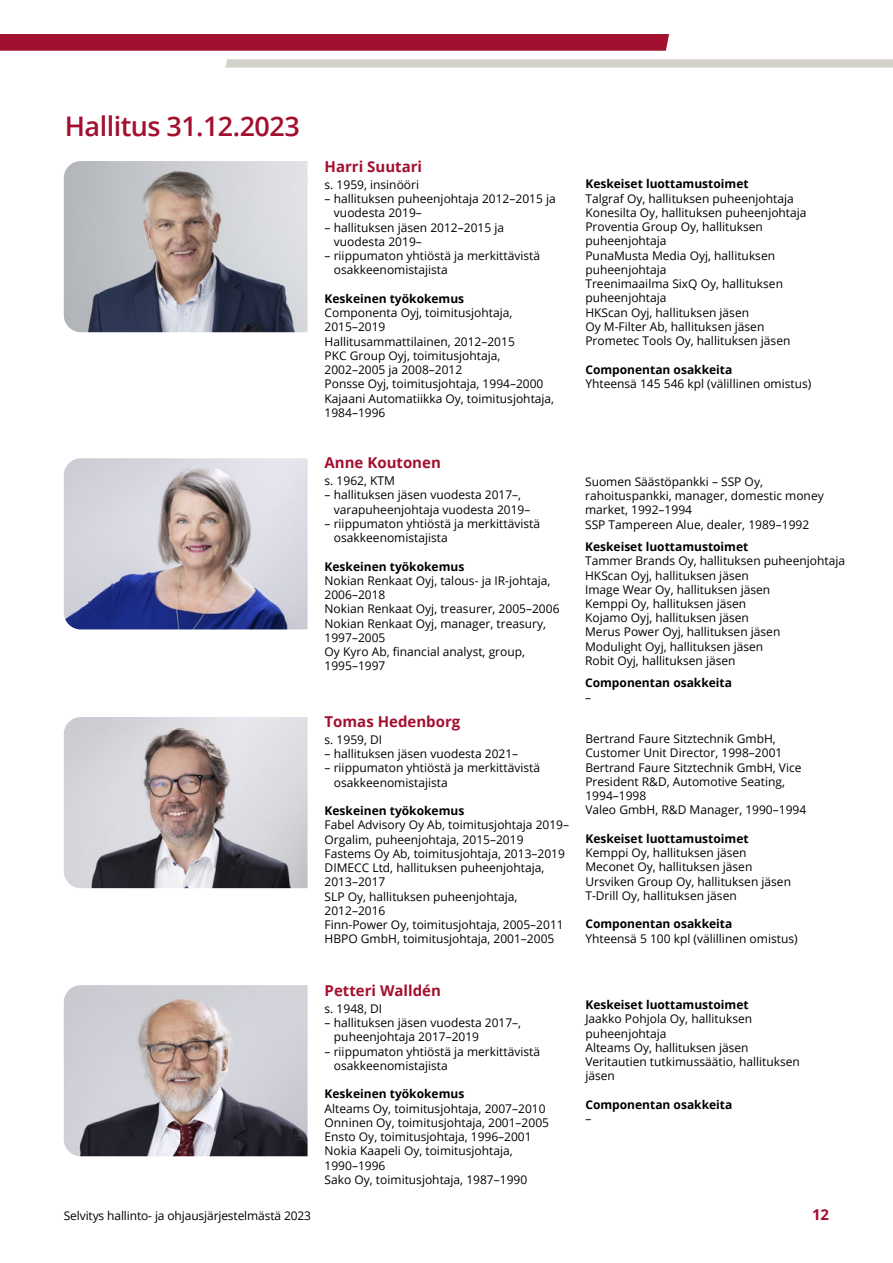
<style>
.page{position:relative;width:893px;height:1263px;background:#fff}
.page>*{position:absolute;margin:0;border:0;box-sizing:border-box;transform-origin:0 0}
.t1{font:600 27px "Open Sans";letter-spacing:-.02em;color:#a30f2f}
.t2{font:700 15px "Open Sans";color:#a30f2f}
.t3{font:12px/14.2px "Open Sans";color:#000}
.t4{font:700 12px "Open Sans";color:#000}
</style>
<div class="page">
<div style="left:0;top:34px;width:669px;height:17px;background:#a30f2f"></div>
<svg style="left:225px;top:59px;width:668px;height:9px;background:#d7d4d0"></svg>
<img style="left:64px;top:161px;width:244px;height:171px">
<img style="left:64px;top:458px;width:244px;height:171px">
<img style="left:64px;top:717px;width:244px;height:171px">
<img style="left:64px;top:985px;width:244px;height:171px">
<h1 class="t1" style="left:65px;top:108px;width:236px">Hallitus 31.12.2023</h1>
<p class="t2" style="left:325px;top:156px;width:99px">Harri Suutari</p>
<p class="t3" style="left:325px;top:177px;width:96px">s. 1959, insinööri</p>
<p class="t3" style="left:334px;top:191px;width:223px;text-indent:-9px">– hallituksen puheenjohtaja 2012–2015 ja vuodesta 2019–</p>
<p class="t3" style="left:334px;top:220px;width:172px;text-indent:-9px">– hallituksen jäsen 2012–2015 ja vuodesta 2019–</p>
<p class="t3" style="left:334px;top:248px;width:208px;text-indent:-9px">– riippumaton yhtiöstä ja merkittävistä osakkeenomistajista</p>
<p class="t4" style="left:325px;top:290px;width:141px">Keskeinen työkokemus</p>
<p class="t3" style="left:325px;top:305px;width:231px">Componenta Oyj, toimitusjohtaja,<br>2015–2019<br>Hallitusammattilainen, 2012–2015<br>PKC Group Oyj, toimitusjohtaja,<br>2002–2005 ja 2008–2012<br>Ponsse Oyj, toimitusjohtaja, 1994–2000<br>Kajaani Automatiikka Oy, toimitusjohtaja,<br>1984–1996</p>
<p class="t4" style="left:585px;top:175px;width:165px">Keskeiset luottamustoimet</p>
<p class="t3" style="left:585px;top:191px;width:223px">Talgraf Oy, hallituksen puheenjohtaja<br>Konesilta Oy, hallituksen puheenjohtaja<br>Proventia Group Oy, hallituksen puheenjohtaja<br>PunaMusta Media Oyj, hallituksen puheenjohtaja<br>Treenimaailma SixQ Oy, hallituksen puheenjohtaja<br>HKScan Oyj, hallituksen jäsen<br>Oy M-Filter Ab, hallituksen jäsen<br>Prometec Tools Oy, hallituksen jäsen</p>
<p class="t4" style="left:585px;top:361px;width:148px">Componentan osakkeita</p>
<p class="t3" style="left:585px;top:376px;width:227px">Yhteensä 145 546 kpl (välillinen omistus)</p>
<p class="t2" style="left:325px;top:452px;width:118px">Anne Koutonen</p>
<p class="t3" style="left:325px;top:473px;width:72px">s. 1962, KTM</p>
<p class="t3" style="left:334px;top:488px;width:198px;text-indent:-9px">– hallituksen jäsen vuodesta 2017–, varapuheenjohtaja vuodesta 2019–</p>
<p class="t3" style="left:334px;top:516px;width:208px;text-indent:-9px">– riippumaton yhtiöstä ja merkittävistä osakkeenomistajista</p>
<p class="t4" style="left:325px;top:558px;width:141px">Keskeinen työkokemus</p>
<p class="t3" style="left:325px;top:573px;width:236px">Nokian Renkaat Oyj, talous- ja IR-johtaja,<br>2006–2018<br>Nokian Renkaat Oyj, treasurer, 2005–2006<br>Nokian Renkaat Oyj, manager, treasury,<br>1997–2005<br>Oy Kyro Ab, financial analyst, group,<br>1995–1997</p>
<p class="t2" style="left:325px;top:710px;width:137px">Tomas Hedenborg</p>
<p class="t3" style="left:325px;top:732px;width:59px">s. 1959, DI</p>
<p class="t3" style="left:325px;top:746px;width:195px">– hallituksen jäsen vuodesta 2021–</p>
<p class="t3" style="left:334px;top:760px;width:208px;text-indent:-9px">– riippumaton yhtiöstä ja merkittävistä osakkeenomistajista</p>
<p class="t4" style="left:325px;top:802px;width:141px">Keskeinen työkokemus</p>
<p class="t3" style="left:325px;top:817px;width:246px">Fabel Advisory Oy Ab, toimitusjohtaja 2019– Orgalim, puheenjohtaja, 2015–2019<br>Fastems Oy Ab, toimitusjohtaja, 2013–2019<br>DIMECC Ltd, hallituksen puheenjohtaja, 2013–2017<br>SLP Oy, hallituksen puheenjohtaja, 2012–2016<br>Finn-Power Oy, toimitusjohtaja, 2005–2011<br>HBPO GmbH, toimitusjohtaja, 2001–2005</p>
<p class="t2" style="left:325px;top:980px;width:118px">Petteri Walldén</p>
<p class="t3" style="left:325px;top:1001px;width:59px">s. 1948, DI</p>
<p class="t3" style="left:334px;top:1015px;width:189px;text-indent:-9px">– hallituksen jäsen vuodesta 2017–, puheenjohtaja 2017–2019</p>
<p class="t3" style="left:334px;top:1044px;width:208px;text-indent:-9px">– riippumaton yhtiöstä ja merkittävistä osakkeenomistajista</p>
<p class="t4" style="left:325px;top:1085px;width:141px">Keskeinen työkokemus</p>
<p class="t3" style="left:325px;top:1101px;width:226px">Alteams Oy, toimitusjohtaja, 2007–2010<br>Onninen Oy, toimitusjohtaja, 2001–2005<br>Ensto Oy, toimitusjohtaja, 1996–2001<br>Nokia Kaapeli Oy, toimitusjohtaja, 1990–1996<br>Sako Oy, toimitusjohtaja, 1987–1990</p>
<p class="t3" style="left:585px;top:474px;width:240px">Suomen Säästöpankki – SSP Oy, rahoituspankki, manager, domestic money market, 1992–1994<br>SSP Tampereen Alue, dealer, 1989–1992</p>
<p class="t4" style="left:585px;top:538px;width:165px">Keskeiset luottamustoimet</p>
<p class="t3" style="left:585px;top:553px;width:261px">Tammer Brands Oy, hallituksen puheenjohtaja HKScan Oyj, hallituksen jäsen<br>Image Wear Oy, hallituksen jäsen<br>Kemppi Oy, hallituksen jäsen<br>Kojamo Oyj, hallituksen jäsen<br>Merus Power Oyj, hallituksen jäsen<br>Modulight Oyj, hallituksen jäsen<br>Robit Oyj, hallituksen jäsen</p>
<p class="t4" style="left:585px;top:675px;width:148px">Componentan osakkeita</p>
<p class="t3" style="left:585px;top:690px;width:7px">–</p>
<p class="t3" style="left:585px;top:731px;width:222px">Bertrand Faure Sitztechnik GmbH,<br>Customer Unit Director, 1998–2001<br>Bertrand Faure Sitztechnik GmbH, Vice<br>President R&amp;D, Automotive Seating,<br>1994–1998<br>Valeo GmbH, R&amp;D Manager, 1990–1994</p>
<p class="t4" style="left:585px;top:830px;width:165px">Keskeiset luottamustoimet</p>
<p class="t3" style="left:585px;top:845px;width:207px">Kemppi Oy, hallituksen jäsen<br>Meconet Oy, hallituksen jäsen<br>Ursviken Group Oy, hallituksen jäsen<br>T-Drill Oy, hallituksen jäsen</p>
<p class="t4" style="left:585px;top:915px;width:148px">Componentan osakkeita</p>
<p class="t3" style="left:585px;top:931px;width:214px">Yhteensä 5 100 kpl (välillinen omistus)</p>
<p class="t4" style="left:585px;top:996px;width:165px">Keskeiset luottamustoimet</p>
<p class="t3" style="left:585px;top:1011px;width:216px">Jaakko Pohjola Oy, hallituksen puheenjohtaja<br>Alteams Oy, hallituksen jäsen<br>Veritautien tutkimussäätio, hallituksen jäsen</p>
<p class="t4" style="left:585px;top:1096px;width:148px">Componentan osakkeita</p>
<p class="t3" style="left:585px;top:1111px;width:7px">–</p>
<p class="t3" style="left:64px;top:1208px;width:249px">Selvitys hallinto- ja ohjausjärjestelmästä 2023</p>
<p class="t2" style="left:812px;top:1204px;width:18px">12</p>
</div>
